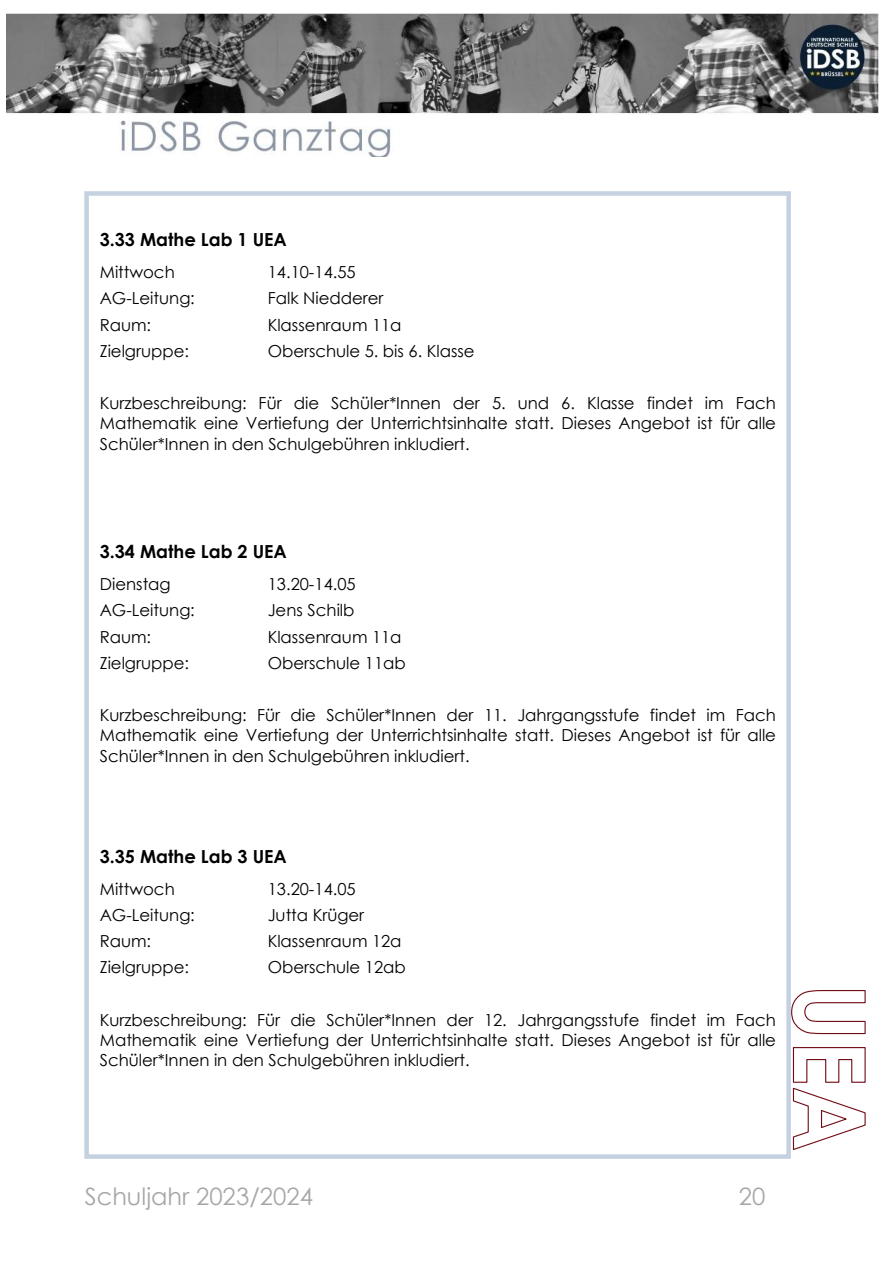
<style>
.page{position:relative;width:893px;height:1263px;background:#fff}
.page>*{position:absolute;margin:0;border:0;box-sizing:border-box;transform-origin:0 0}
.t1{font:24px "Century Gothic";color:#a6a6a6}
.t2{font:700 18px "Century Gothic";color:#000}
.t3{font:16.5px/20.4px "Century Gothic";color:#000;text-align:justify}
</style>
<div class="page">
<img style="left:6px;top:14px;width:873px;height:142px">
<div style="left:84px;top:191px;width:707px;height:968px;border:4px solid #c4d1e1"></div>
<svg style="left:791px;top:990px;width:75px;height:160px"></svg>
<p class="t2" style="left:100px;top:228px;width:189px">3.33 Mathe Lab 1 UEA</p>
<p class="t3" style="left:100px;top:261px;width:77px">Mittwoch</p>
<p class="t3" style="left:268px;top:261px;width:90px">14.10-14.55</p>
<p class="t3" style="left:100px;top:287px;width:97px">AG-Leitung:</p>
<p class="t3" style="left:268px;top:287px;width:117px">Falk Niedderer</p>
<p class="t3" style="left:100px;top:314px;width:53px">Raum:</p>
<p class="t3" style="left:268px;top:314px;width:135px">Klassenraum 11a</p>
<p class="t3" style="left:100px;top:340px;width:91px">Zielgruppe:</p>
<p class="t3" style="left:268px;top:340px;width:208px">Oberschule 5. bis 6. Klasse</p>
<p class="t3" style="left:100px;top:392px;width:678px">Kurzbeschreibung: Für die Schüler*Innen der 5. und 6. Klasse findet im Fach Mathematik eine Vertiefung der Unterrichtsinhalte statt. Dieses Angebot ist für alle Schüler*Innen in den Schulgebühren inkludiert.</p>
<p class="t2" style="left:100px;top:540px;width:189px">3.34 Mathe Lab 2 UEA</p>
<p class="t3" style="left:100px;top:573px;width:72px">Dienstag</p>
<p class="t3" style="left:268px;top:573px;width:90px">13.20-14.05</p>
<p class="t3" style="left:100px;top:600px;width:97px">AG-Leitung:</p>
<p class="t3" style="left:268px;top:600px;width:88px">Jens Schilb</p>
<p class="t3" style="left:100px;top:626px;width:53px">Raum:</p>
<p class="t3" style="left:268px;top:626px;width:135px">Klassenraum 11a</p>
<p class="t3" style="left:100px;top:652px;width:91px">Zielgruppe:</p>
<p class="t3" style="left:268px;top:652px;width:140px">Oberschule 11ab</p>
<p class="t3" style="left:100px;top:704px;width:678px">Kurzbeschreibung: Für die Schüler*Innen der 11. Jahrgangsstufe findet im Fach Mathematik eine Vertiefung der Unterrichtsinhalte statt. Dieses Angebot ist für alle Schüler*Innen in den Schulgebühren inkludiert.</p>
<p class="t2" style="left:100px;top:845px;width:189px">3.35 Mathe Lab 3 UEA</p>
<p class="t3" style="left:100px;top:878px;width:77px">Mittwoch</p>
<p class="t3" style="left:268px;top:878px;width:90px">13.20-14.05</p>
<p class="t3" style="left:100px;top:904px;width:97px">AG-Leitung:</p>
<p class="t3" style="left:268px;top:904px;width:98px">Jutta Krüger</p>
<p class="t3" style="left:100px;top:930px;width:53px">Raum:</p>
<p class="t3" style="left:268px;top:930px;width:135px">Klassenraum 12a</p>
<p class="t3" style="left:100px;top:956px;width:91px">Zielgruppe:</p>
<p class="t3" style="left:268px;top:956px;width:140px">Oberschule 12ab</p>
<p class="t3" style="left:100px;top:1009px;width:678px">Kurzbeschreibung: Für die Schüler*Innen der 12. Jahrgangsstufe findet im Fach Mathematik eine Vertiefung der Unterrichtsinhalte statt. Dieses Angebot ist für alle Schüler*Innen in den Schulgebühren inkludiert.</p>
<h1 class="t1" style="left:85px;top:1180px;width:230px">Schuljahr 2023/2024</h1>
<h1 class="t1" style="left:739px;top:1180px;width:28px">20</h1>
</div>
